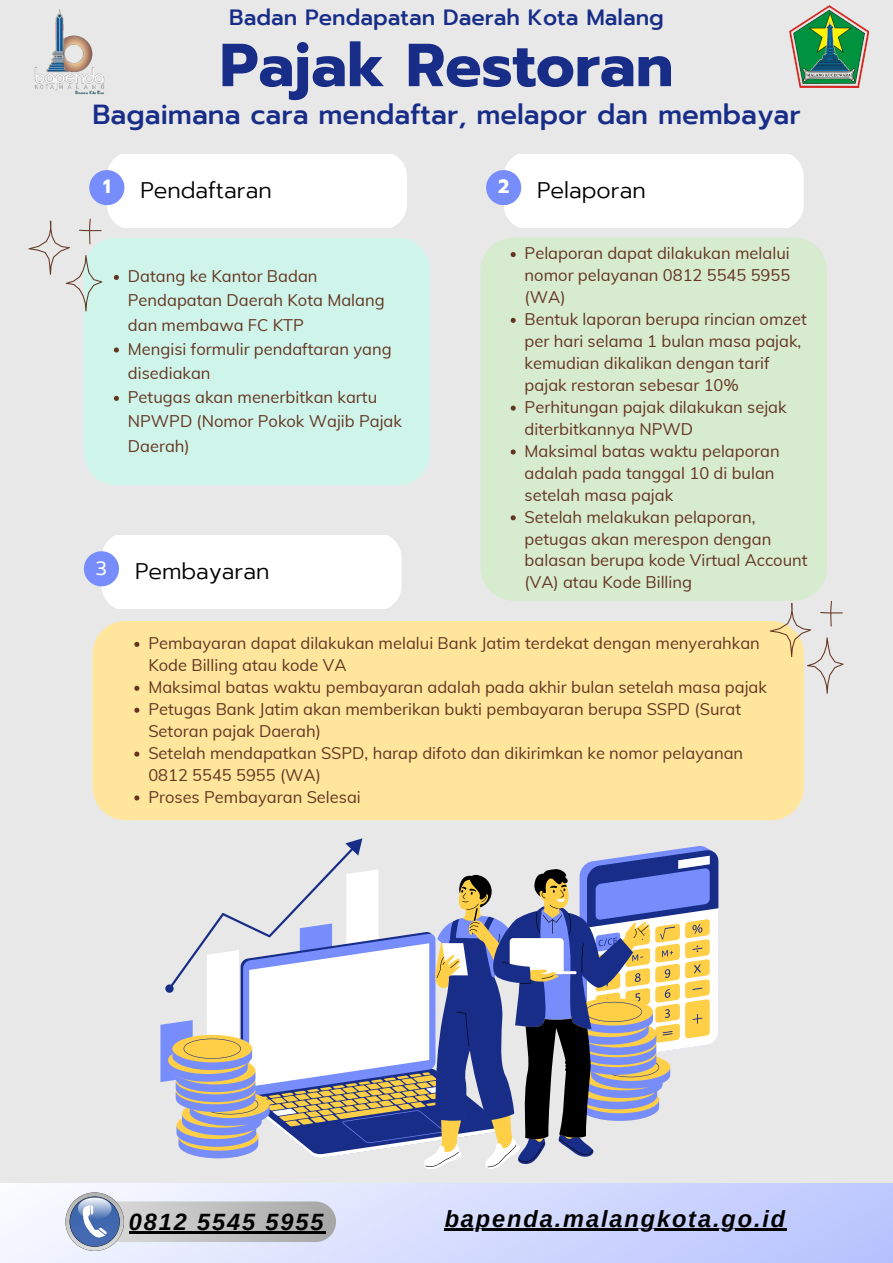
<style>
.page{position:relative;width:893px;height:1263px;background:#e8e8e8}
.page>*{position:absolute;margin:0;border:0;box-sizing:border-box;transform-origin:0 0}
.t1{font:700 60.6px "Prompt";color:#182d88}
.t2{font:500 27.53px "Prompt";color:#182d88}
.t3{font:italic 700 23.55px "Arimo";letter-spacing:.08em;color:#000}
.t4{font:300 22.5px "Prompt";color:#000}
.t5{font:500 22.05px "Prompt";color:#182d88}
.t6{font:700 19.2px "Prompt";color:#fff}
.t7{font:19.2px "Prompt";color:#fff}
.t8{font:16.5px/21.9px "Muli";color:#643523}
</style>
<div class="page">
<svg style="left:160px;top:846px;width:558px;height:323px"></svg>
<svg style="left:486px;top:154px;width:318px;height:73px;background:#f8f9fd"></svg>
<svg style="left:84px;top:535px;width:317px;height:73px;background:#f8f9fd"></svg>
<div style="left:84px;top:238px;width:346px;height:247px;background:#cff5ea;border-radius:33px"></div>
<div style="left:481px;top:238px;width:346px;height:363px;background:#d7ebce;border-radius:33px"></div>
<div style="left:93px;top:621px;width:711px;height:199px;background:#ffe69c;border-radius:33px"></div>
<svg style="left:114px;top:347px;width:5px;height:5px"></svg>
<svg style="left:114px;top:396px;width:5px;height:5px"></svg>
<svg style="left:134px;top:642px;width:5px;height:5px"></svg>
<svg style="left:134px;top:686px;width:5px;height:5px"></svg>
<svg style="left:134px;top:708px;width:5px;height:5px"></svg>
<svg style="left:134px;top:751px;width:5px;height:6px"></svg>
<svg style="left:134px;top:795px;width:5px;height:5px"></svg>
<svg style="left:28px;top:154px;width:379px;height:158px"></svg>
<svg style="left:769px;top:601px;width:74px;height:93px"></svg>
<div style="left:0;top:1183px;width:893px;height:80px;background:linear-gradient(to right,#f7f8ff,#bac5fe)"></div>
<svg style="left:65px;top:1192px;width:271px;height:59px;background:#bec3cf"></svg>
<img style="left:34px;top:9px;width:71px;height:86px">
<img style="left:790px;top:6px;width:78px;height:81px">
<svg style="left:510px;top:252px;width:6px;height:5px"></svg>
<svg style="left:510px;top:318px;width:6px;height:5px"></svg>
<svg style="left:510px;top:406px;width:6px;height:5px"></svg>
<svg style="left:510px;top:449px;width:6px;height:5px"></svg>
<svg style="left:510px;top:515px;width:6px;height:5px"></svg>
<hr style="left:129px;top:1231px;width:196px;height:2px;background:#000">
<hr style="left:445px;top:1229px;width:342px;height:2px;background:#000">
<p class="t5" style="left:229px;top:1px;width:436px">Badan Pendapatan Daerah Kota Malang</p>
<p class="t1" style="left:220px;top:20px;width:455px">Pajak Restoran</p>
<p class="t2" style="left:92px;top:94px;width:710px">Bagaimana cara mendaftar, melapor dan membayar</p>
<p class="t6" style="left:103px;top:173px;width:9px">1</p>
<p class="t6" style="left:498px;top:173px;width:13px">2</p>
<p class="t4" style="left:140px;top:173px;width:133px">Pendaftaran</p>
<p class="t4" style="left:537px;top:173px;width:110px">Pelaporan</p>
<p class="t8" style="left:128px;top:264px;width:258px;line-height:24.2px">Datang ke Kantor Badan<br>Pendapatan Daerah Kota Malang dan membawa FC KTP</p>
<p class="t8" style="left:128px;top:336px;width:265px;line-height:24.2px">Mengisi formulir pendaftaran yang disediakan</p>
<p class="t8" style="left:128px;top:385px;width:276px;line-height:24.2px">Petugas akan menerbitkan kartu<br>NPWPD (Nomor Pokok Wajib Pajak<br>Daerah)</p>
<p class="t7" style="left:96px;top:554px;width:13px">3</p>
<p class="t4" style="left:135px;top:554px;width:136px">Pembayaran</p>
<p class="t8" style="left:524px;top:242px;width:267px;text-align:justify">Pelaporan dapat dilakukan melalui nomor pelayanan 0812 5545 5955 (WA)</p>
<p class="t8" style="left:524px;top:308px;width:284px">Bentuk laporan berupa rincian omzet per hari selama 1 bulan masa pajak, kemudian dikalikan dengan tarif pajak restoran sebesar 10%</p>
<p class="t8" style="left:524px;top:396px;width:263px">Perhitungan pajak dilakukan sejak diterbitkannya NPWD</p>
<p class="t8" style="left:524px;top:440px;width:256px">Maksimal batas waktu pelaporan adalah pada tanggal 10 di bulan setelah masa pajak</p>
<p class="t8" style="left:524px;top:505px;width:284px">Setelah melakukan pelaporan, petugas akan merespon dengan balasan berupa kode Virtual Account (VA) atau Kode Billing</p>
<p class="t8" style="left:148px;top:632px;width:613px">Pembayaran dapat dilakukan melalui Bank Jatim terdekat dengan menyerahkan<br>Kode Billing atau kode VA</p>
<p class="t8" style="left:148px;top:676px;width:620px">Maksimal batas waktu pembayaran adalah pada akhir bulan setelah masa pajak</p>
<p class="t8" style="left:148px;top:698px;width:594px">Petugas Bank Jatim akan memberikan bukti pembayaran berupa SSPD (Surat<br>Setoran pajak Daerah)</p>
<p class="t8" style="left:148px;top:742px;width:596px">Setelah mendapatkan SSPD, harap difoto dan dikirimkan ke nomor pelayanan<br>0812 5545 5955 (WA)</p>
<p class="t8" style="left:148px;top:785px;width:214px">Proses Pembayaran Selesai</p>
<p class="t3" style="left:129px;top:1208px;width:196px">0812 5545 5955</p>
<p class="t3" style="left:445px;top:1206px;width:342px">bapenda.malangkota.go.id</p>
</div>
